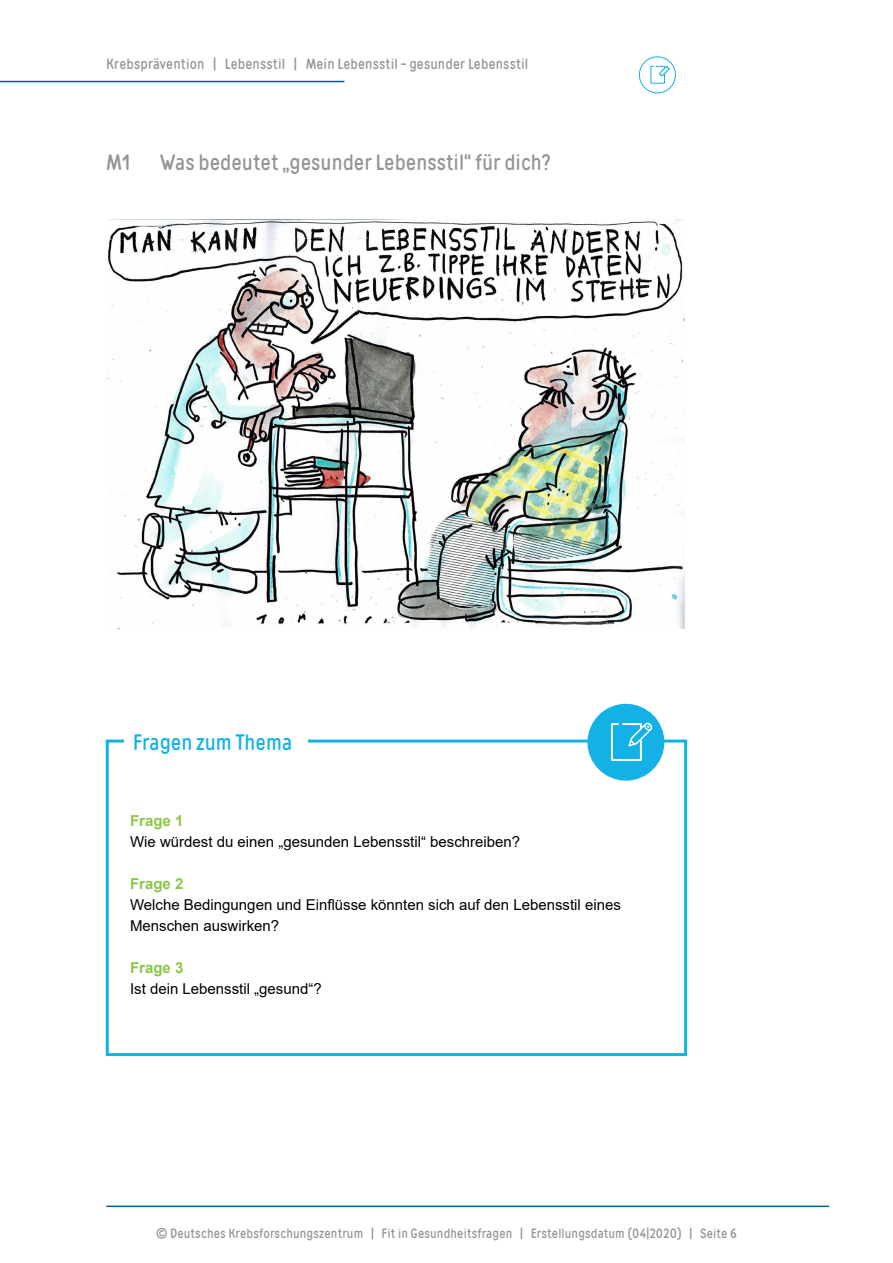
<style>
.page{position:relative;width:893px;height:1263px;background:#fff}
.page>*{position:absolute;margin:0;border:0;box-sizing:border-box;transform-origin:0 0}
.t1{font:22.5px "Matias";color:#939598}
.t2{font:22.5px "Matias";color:#14b1e7}
.t3{font:700 15.15px "Arial";color:#8cc747}
.t4{font:15px/21px "Arial";color:#000}
.t5{font:15px "Matias";letter-spacing:.01em;color:#939598}
.t6{font:13.5px "Matias";letter-spacing:.01em;color:#939598}
</style>
<div class="page">
<hr style="left:106px;top:1205px;width:723px;height:2px;background:#005e9e">
<hr style="left:0;top:81px;width:344px;height:1px;background:#005e9e">
<img style="left:106px;top:219px;width:579px;height:409px">
<div style="left:106px;top:739px;width:581px;height:317px;border:3px solid #14b1e7"></div>
<div style="left:587px;top:704px;width:77px;height:77px;background:#14b1e7;border-radius:50%"></div>
<svg style="left:611px;top:722px;width:42px;height:39px"></svg>
<div style="left:124px;top:729px;width:184px;height:25px;background:#fff"></div>
<div style="left:639px;top:56px;width:37px;height:37px;border:1px solid #14b1e7;border-radius:50%"></div>
<svg style="left:650px;top:65px;width:20px;height:19px"></svg>
<p class="t5" style="left:106px;top:55px;width:424px">Krebsprävention | Lebensstil | Mein Lebensstil - gesunder Lebensstil</p>
<h1 class="t1" style="left:106px;top:148px;width:26px">M1</h1>
<h1 class="t1" style="left:160px;top:148px;width:392px">Was bedeutet „gesunder Lebensstil“ für dich?</h1>
<h1 class="t2" style="left:133px;top:728px;width:161px">Fragen zum Thema</h1>
<p class="t3" style="left:130px;top:810px;width:55px">Frage 1</p>
<p class="t4" style="left:130px;top:831px;width:392px">Wie würdest du einen „gesunden Lebensstil“ beschreiben?</p>
<p class="t3" style="left:130px;top:873px;width:55px">Frage 2</p>
<p class="t4" style="left:130px;top:894px;width:492px">Welche Bedingungen und Einflüsse könnten sich auf den Lebensstil eines<br>Menschen auswirken?</p>
<p class="t3" style="left:130px;top:957px;width:55px">Frage 3</p>
<p class="t4" style="left:130px;top:978px;width:193px">Ist dein Lebensstil „gesund“?</p>
<p class="t6" style="left:156px;top:1225px;width:582px">© Deutsches Krebsforschungszentrum | Fit in Gesundheitsfragen | Erstellungsdatum (04|2020) | Seite 6</p>
</div>
